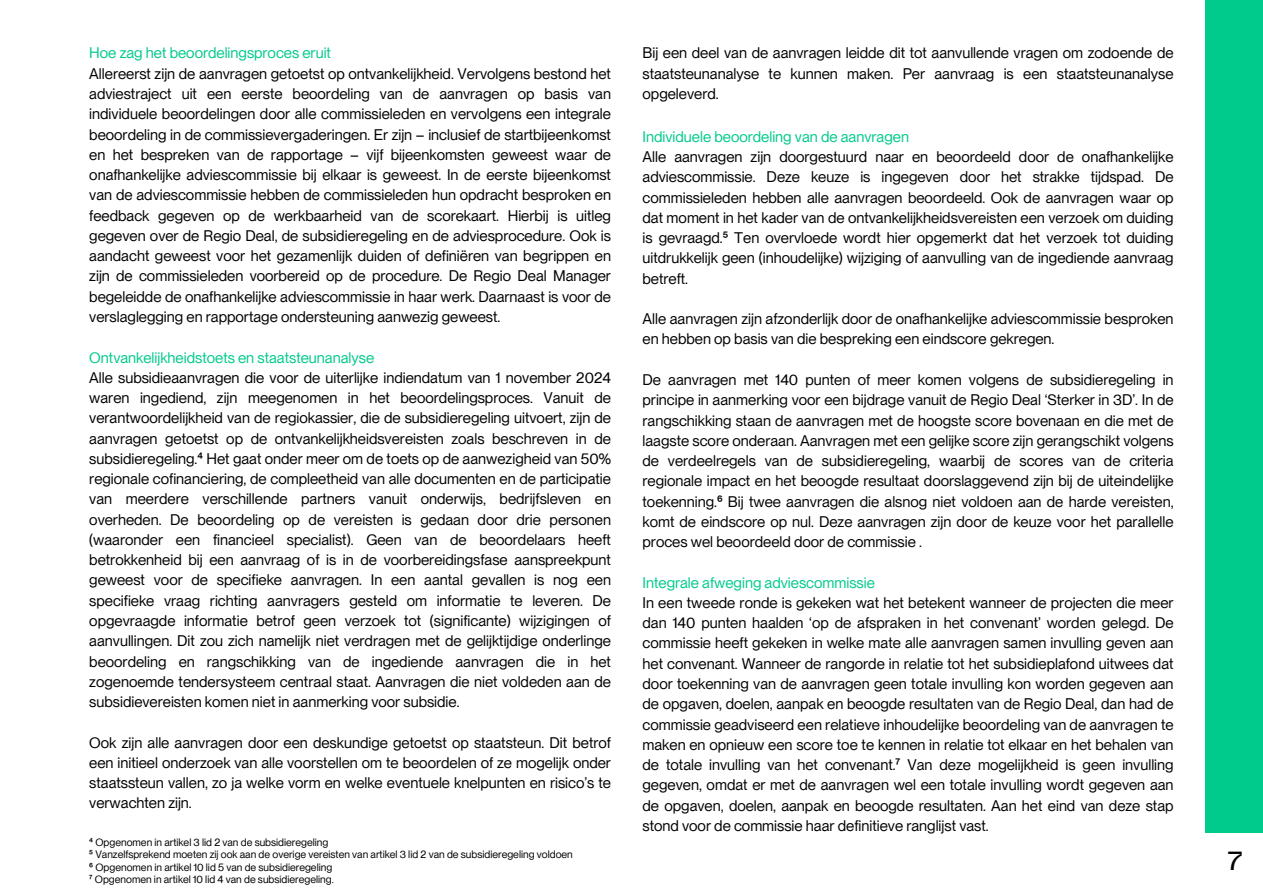
<style>
.page{position:relative;width:1263px;height:894px;background:#fff}
.page>*{position:absolute;margin:0;border:0;box-sizing:border-box;transform-origin:0 0}
.t1{font:500 25.5px "PP Neue Machina";color:#000}
.t2{font:15px/20.2px "PP Neue Montreal";color:#000}
.t3{font:10.5px "PP Neue Montreal";color:#000}
.s1{color:#00c98c}
.s2{color:#00ca8c}
</style>
<div class="page">
<div style="left:1205px;top:0;width:58px;height:831px;background:#00ca8c"></div>
<h2 class="t2" style="left:89px;top:43px;width:523px"><span class="s1">Hoe zag het beoordelingsproces eruit<br></span>Allereerst zijn de aanvragen getoetst op ontvankelijkheid. Vervolgens bestond het adviestraject uit een eerste beoordeling van de aanvragen op basis van individuele beoordelingen door alle commissieleden en vervolgens een integrale beoordeling in de commissievergaderingen. Er zijn – inclusief de startbijeenkomst en het bespreken van de rapportage – vijf bijeenkomsten geweest waar de onafhankelijke adviescommissie bij elkaar is geweest. In de eerste bijeenkomst van de adviescommissie hebben de commissieleden hun opdracht besproken en feedback gegeven op de werkbaarheid van de scorekaart. Hierbij is uitleg gegeven over de Regio Deal, de subsidieregeling en de adviesprocedure. Ook is aandacht geweest voor het gezamenlijk duiden of definiëren van begrippen en zijn de commissieleden voorbereid op de procedure. De Regio Deal Manager begeleidde de onafhankelijke adviescommissie in haar werk. Daarnaast is voor de verslaglegging en rapportage ondersteuning aanwezig geweest.</h2>
<h2 class="t2" style="left:89px;top:347px;width:523px"><span class="s2">Ontvankelijkheidstoets en staatsteunanalyse<br></span>Alle subsidieaanvragen die voor de uiterlijke indiendatum van 1 november 2024 waren ingediend, zijn meegenomen in het beoordelingsproces. Vanuit de verantwoordelijkheid van de regiokassier, die de subsidieregeling uitvoert, zijn de aanvragen getoetst op de ontvankelijkheidsvereisten zoals beschreven in de subsidieregeling.⁴ Het gaat onder meer om de toets op de aanwezigheid van 50% regionale cofinanciering, de compleetheid van alle documenten en de participatie van meerdere verschillende partners vanuit onderwijs, bedrijfsleven en overheden. De beoordeling op de vereisten is gedaan door drie personen (waaronder een financieel specialist). Geen van de beoordelaars heeft betrokkenheid bij een aanvraag of is in de voorbereidingsfase aanspreekpunt geweest voor de specifieke aanvragen. In een aantal gevallen is nog een specifieke vraag richting aanvragers gesteld om informatie te leveren. De opgevraagde informatie betrof geen verzoek tot (significante) wijzigingen of aanvullingen. Dit zou zich namelijk niet verdragen met de gelijktijdige onderlinge beoordeling en rangschikking van de ingediende aanvragen die in het zogenoemde tendersysteem centraal staat. Aanvragen die niet voldeden aan de subsidievereisten komen niet in aanmerking voor subsidie.</h2>
<h2 class="t2" style="left:89px;top:731px;width:523px;text-align:justify">Ook zijn alle aanvragen door een deskundige getoetst op staatsteun. Dit betrof een initieel onderzoek van alle voorstellen om te beoordelen of ze mogelijk onder staatssteun vallen, zo ja welke vorm en welke eventuele knelpunten en risico’s te verwachten zijn.</h2>
<p class="t3" style="left:89px;top:835px;width:241px">⁴ Opgenomen in artikel 3 lid 2 van de subsidieregeling</p>
<p class="t3" style="left:89px;top:847px;width:485px">⁵ Vanzelfsprekend moeten zij ook aan de overige vereisten van artikel 3 lid 2 van de subsidieregeling voldoen</p>
<p class="t3" style="left:89px;top:860px;width:245px">⁶ Opgenomen in artikel 10 lid 5 van de subsidieregeling</p>
<p class="t3" style="left:89px;top:872px;width:246px">⁷ Opgenomen in artikel 10 lid 4 van de subsidieregeling.</p>
<h2 class="t2" style="left:642px;top:43px;width:533px;text-align:justify">Bij een deel van de aanvragen leidde dit tot aanvullende vragen om zodoende de staatsteunanalyse te kunnen maken. Per aanvraag is een staatsteunanalyse opgeleverd.</h2>
<h2 class="t2" style="left:642px;top:126px;width:533px"><span class="s2">Individuele beoordeling van de aanvragen<br></span>Alle aanvragen zijn doorgestuurd naar en beoordeeld door de onafhankelijke adviescommissie. Deze keuze is ingegeven door het strakke tijdspad. De commissieleden hebben alle aanvragen beoordeeld. Ook de aanvragen waar op dat moment in het kader van de ontvankelijkheidsvereisten een verzoek om duiding is gevraagd.⁵ Ten overvloede wordt hier opgemerkt dat het verzoek tot duiding uitdrukkelijk geen (inhoudelijke) wijziging of aanvulling van de ingediende aanvraag betreft.</h2>
<h2 class="t2" style="left:642px;top:308px;width:533px">Alle aanvragen zijn afzonderlijk door de onafhankelijke adviescommissie besproken en hebben op basis van die bespreking een eindscore gekregen.</h2>
<h2 class="t2" style="left:642px;top:369px;width:533px;text-align:justify">De aanvragen met 140 punten of meer komen volgens de subsidieregeling in principe in aanmerking voor een bijdrage vanuit de Regio Deal ‘Sterker in 3D’. In de rangschikking staan de aanvragen met de hoogste score bovenaan en die met de laagste score onderaan. Aanvragen met een gelijke score zijn gerangschikt volgens de verdeelregels van de subsidieregeling, waarbij de scores van de criteria regionale impact en het beoogde resultaat doorslaggevend zijn bij de uiteindelijke toekenning.⁶ Bij twee aanvragen die alsnog niet voldoen aan de harde vereisten, komt de eindscore op nul. Deze aanvragen zijn door de keuze voor het parallelle proces wel beoordeeld door de commissie .</h2>
<h2 class="t2" style="left:642px;top:572px;width:533px"><span class="s2">Integrale afweging adviescommissie<br></span>In een tweede ronde is gekeken wat het betekent wanneer de projecten die meer dan 140 punten haalden ‘op de afspraken in het convenant’ worden gelegd. De commissie heeft gekeken in welke mate alle aanvragen samen invulling geven aan het convenant. Wanneer de rangorde in relatie tot het subsidieplafond uitwees dat door toekenning van de aanvragen geen totale invulling kon worden gegeven aan de opgaven, doelen, aanpak en beoogde resultaten van de Regio Deal, dan had de commissie geadviseerd een relatieve inhoudelijke beoordeling van de aanvragen te maken en opnieuw een score toe te kennen in relatie tot elkaar en het behalen van de totale invulling van het convenant.⁷ Van deze mogelijkheid is geen invulling gegeven, omdat er met de aanvragen wel een totale invulling wordt gegeven aan de opgaven, doelen, aanpak en beoogde resultaten. Aan het eind van deze stap stond voor de commissie haar definitieve ranglijst vast.</h2>
<h1 class="t1" style="left:1227px;top:851px;width:17px">7</h1>
</div>
